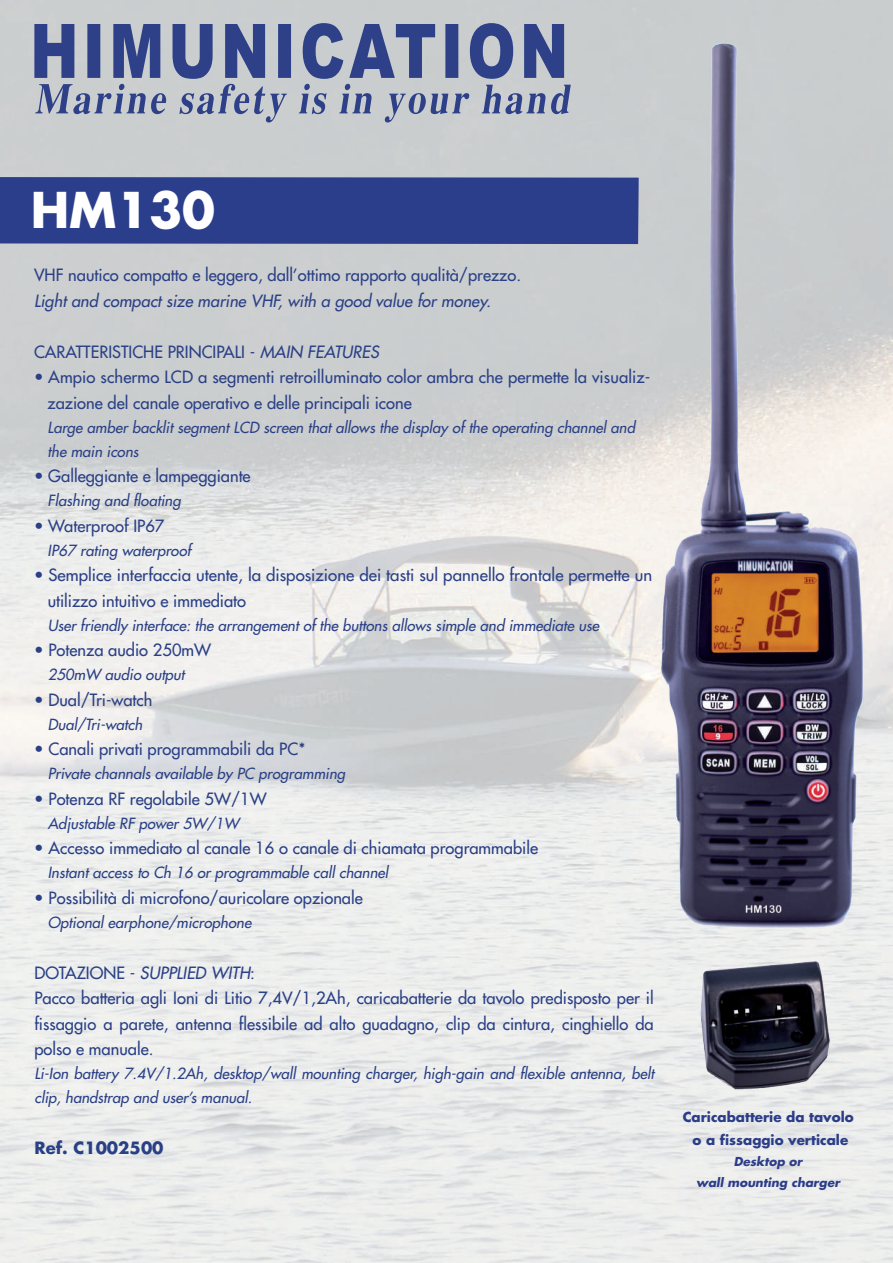
<style>
.page{position:relative;width:893px;height:1263px;background:#fff}
.page>*{position:absolute;margin:0;border:0;box-sizing:border-box;transform-origin:0 0}
.t1{font:700 48px "Futura";color:#fff}
.t2{font:16.5px/25.5px "Futura";color:#2a4086}
.t3{font:italic 16.5px "Futura";color:#2a4086}
.t4{font:700 16.5px "Futura";color:#2a4086}
.t5{font:italic 15px/24px "Futura";color:#2a4086}
.t6{font:700 13.5px/22.5px "Futura";color:#2c3d88;text-align:center}
.t7{font:italic 700 12px/21px "Futura";color:#2c3d88;text-align:center}
.s1{font-style:italic}
</style>
<div class="page">
<div style="left:0;top:177px;width:434px;height:67px;background:#2b3e8b"></div>
<img style="left:434px;top:9px;width:459px;height:996px">
<img style="left:681px;top:950px;width:159px;height:145px">
<svg style="left:34px;top:23px;width:537px;height:100px;background:#8e97b3"></svg>
<h1 class="t1" style="left:31px;top:178px;width:186px">HM130</h1>
<p class="t2" style="left:34px;top:263px;width:489px">VHF nautico compatto e leggero, dall’ottimo rapporto qualità/prezzo.</p>
<p class="t3" style="left:34px;top:290px;width:458px">Light and compact size marine VHF, with a good value for money.</p>
<p class="t2" style="left:34px;top:339px;width:346px">CARATTERISTICHE PRINCIPALI - <span class="s1">MAIN FEATURES</span></p>
<p class="t2" style="left:48px;top:365px;width:604px;text-indent:-14px">• Ampio schermo LCD a segmenti retroilluminato color ambra che permette la visualiz&shy;zazione del canale operativo e delle principali icone</p>
<p class="t5" style="left:48px;top:415px;width:589px">Large amber backlit segment LCD screen that allows the display of the operating channel and the main icons</p>
<p class="t2" style="left:34px;top:464px;width:218px">• Galleggiante e lampeggiante</p>
<p class="t5" style="left:48px;top:489px;width:135px">Flashing and floating</p>
<p class="t2" style="left:34px;top:513px;width:132px">• Waterproof IP67</p>
<p class="t5" style="left:48px;top:538px;width:145px">IP67 rating waterproof</p>
<p class="t2" style="left:48px;top:563px;width:606px;text-indent:-14px">• Semplice interfaccia utente, la disposizione dei tasti sul pannello frontale permette un utilizzo intuitivo e immediato</p>
<p class="t5" style="left:48px;top:613px;width:553px">User friendly interface: the arrangement of the buttons allows simple and immediate use</p>
<p class="t2" style="left:34px;top:638px;width:178px">• Potenza audio 250mW</p>
<p class="t5" style="left:48px;top:663px;width:138px">250mW audio output</p>
<p class="t2" style="left:34px;top:687px;width:120px">• Dual/Tri-watch</p>
<p class="t5" style="left:48px;top:712px;width:96px">Dual/Tri-watch</p>
<p class="t2" style="left:34px;top:737px;width:273px">• Canali privati programmabili da PC*</p>
<p class="t5" style="left:48px;top:762px;width:299px">Private channals available by PC programming</p>
<p class="t2" style="left:34px;top:786px;width:234px">• Potenza RF regolabile 5W/1W</p>
<p class="t5" style="left:48px;top:811px;width:193px">Adjustable RF power 5W/1W</p>
<p class="t2" style="left:34px;top:836px;width:505px">• Accesso immediato al canale 16 o canale di chiamata programmabile</p>
<p class="t5" style="left:48px;top:861px;width:342px">Instant access to Ch 16 or programmable call channel</p>
<p class="t2" style="left:34px;top:885px;width:330px">• Possibilità di microfono/auricolare opzionale</p>
<p class="t5" style="left:48px;top:910px;width:205px">Optional earphone/microphone</p>
<p class="t2" style="left:34px;top:960px;width:621px">DOTAZIONE - <span class="s1">SUPPLIED WITH</span>:<br>Pacco batteria agli Ioni di Litio 7,4V/1,2Ah, caricabatterie da tavolo predisposto per il fissaggio a parete, antenna flessibile ad alto guadagno, clip da cintura, cinghiello da polso e manuale.</p>
<p class="t5" style="left:34px;top:1062px;width:621px">Li-Ion battery 7.4V/1.2Ah, desktop/wall mounting charger, high-gain and flexible antenna, belt clip, handstrap and user’s manual.</p>
<p class="t4" style="left:34px;top:1137px;width:131px">Ref. C1002500</p>
<p class="t6" style="left:683px;top:1106px;width:172px">Caricabatterie da tavolo o a fissaggio verticale</p>
<p class="t7" style="left:696px;top:1151px;width:145px">Desktop or<br>wall mounting charger</p>
</div>
